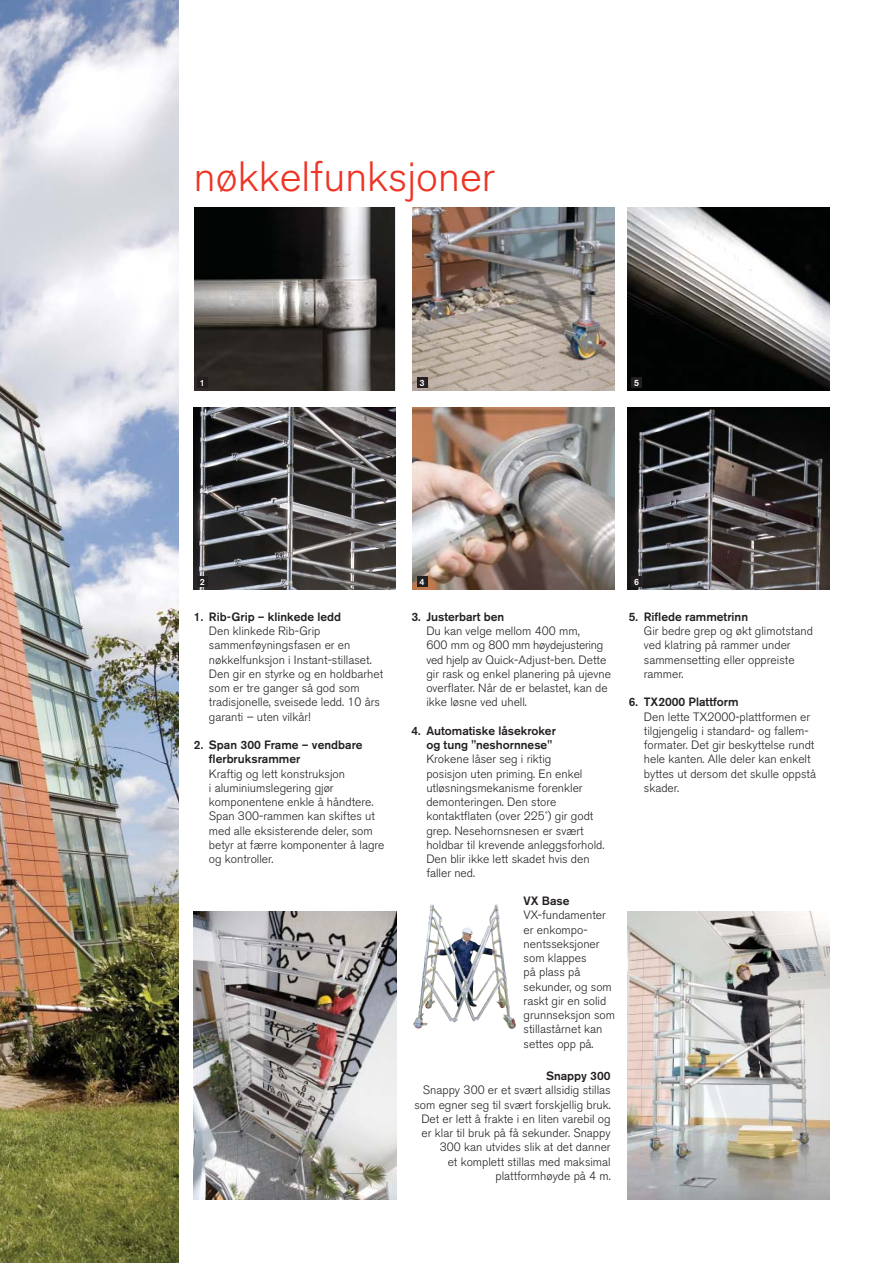
<style>
.page{position:relative;width:893px;height:1263px;background:#fff}
.page>*{position:absolute;margin:0;border:0;box-sizing:border-box;transform-origin:0 0}
.t1{font:300 42px "Akzidenz Grotesk BE";color:#ee3424}
.t2{font:300 12px/14.2px "Akzidenz Grotesk BE";color:#231f20}
.t3{font:500 12px/14.2px "Akzidenz Grotesk BE";color:#231f20}
.t4{font:500 9px "Akzidenz Grotesk BE";color:#fff}
</style>
<div class="page">
<img style="left:194px;top:207px;width:201px;height:183px">
<img style="left:0;top:0;width:179px;height:1263px">
<img style="left:194px;top:912px;width:202px;height:287px">
<img style="left:628px;top:912px;width:201px;height:287px">
<img style="left:194px;top:407px;width:201px;height:183px">
<img style="left:412px;top:207px;width:202px;height:183px">
<img style="left:412px;top:407px;width:202px;height:183px">
<img style="left:628px;top:207px;width:201px;height:183px">
<img style="left:628px;top:407px;width:201px;height:183px">
<div style="left:197px;top:377px;width:11px;height:11px;background:#231f20"></div>
<div style="left:417px;top:377px;width:10px;height:11px;background:#231f20"></div>
<div style="left:631px;top:377px;width:11px;height:11px;background:#231f20"></div>
<div style="left:197px;top:576px;width:11px;height:11px;background:#231f20"></div>
<div style="left:417px;top:576px;width:10px;height:11px;background:#231f20"></div>
<div style="left:631px;top:576px;width:11px;height:11px;background:#231f20"></div>
<img style="left:413px;top:905px;width:103px;height:124px">
<h1 class="t1" style="left:194px;top:162px;width:303px">nøkkelfunksjoner</h1>
<p class="t4" style="left:200px;top:380px;width:7px">1</p>
<p class="t4" style="left:419px;top:380px;width:7px">3</p>
<p class="t4" style="left:634px;top:380px;width:7px">5</p>
<p class="t4" style="left:200px;top:579px;width:7px">2</p>
<p class="t4" style="left:419px;top:579px;width:7px">4</p>
<p class="t4" style="left:634px;top:579px;width:7px">6</p>
<p class="t3" style="left:194px;top:611px;width:149px">1. Rib-Grip – klinkede ledd</p>
<p class="t2" style="left:209px;top:625px;width:176px">Den klinkede Rib-Grip sammenføyningsfasen er en nøkkelfunksjon i Instant-stillaset.<br>Den gir en styrke og en holdbarhet som er tre ganger så god som tradisjonelle, sveisede ledd. 10 års garanti – uten vilkår!</p>
<p class="t3" style="left:209px;top:739px;width:155px;text-indent:-15px">2. Span 300 Frame – vendbare flerbruksrammer</p>
<p class="t2" style="left:209px;top:768px;width:177px">Kraftig og lett konstruksjon<br>i aluminiumslegering gjør komponentene enkle å håndtere.<br>Span 300-rammen kan skiftes ut med alle eksisterende deler, som betyr at færre komponenter å lagre og kontroller.</p>
<p class="t3" style="left:411px;top:611px;width:94px">3. Justerbart ben</p>
<p class="t2" style="left:426px;top:625px;width:186px">Du kan velge mellom 400 mm,<br>600 mm og 800 mm høydejustering ved hjelp av Quick-Adjust-ben. Dette gir rask og enkel planering på ujevne overflater. Når de er belastet, kan de ikke løsne ved uhell.</p>
<p class="t3" style="left:426px;top:725px;width:131px;text-indent:-15px">4. Automatiske låsekroker og tung "neshornnese"</p>
<p class="t2" style="left:426px;top:754px;width:180px">Krokene låser seg i riktig<br>posisjon uten priming. En enkel utløsningsmekanisme forenkler demonteringen. Den store kontaktflaten (over 225˚) gir godt grep. Nesehornsnesen er svært holdbar til krevende anleggsforhold.<br>Den blir ikke lett skadet hvis den faller ned.</p>
<p class="t3" style="left:524px;top:895px;width:48px">VX Base</p>
<p class="t2" style="left:524px;top:910px;width:93px">VX-fundamenter er enkompo&shy;nentsseksjoner som klappes<br>på plass på sekunder, og som raskt gir en solid grunnseksjon som stillastårnet kan settes opp på.</p>
<p class="t3" style="left:546px;top:1070px;width:66px">Snappy 300</p>
<p class="t2" style="left:414px;top:1085px;width:198px;text-align:right">Snappy 300 er et svært allsidig stillas som egner seg til svært forskjellig bruk.<br>Det er lett å frakte i en liten varebil og er klar til bruk på få sekunder. Snappy 300 kan utvides slik at det danner<br>et komplett stillas med maksimal plattformhøyde på 4 m.</p>
<p class="t3" style="left:629px;top:611px;width:121px">5. Riflede rammetrinn</p>
<p class="t2" style="left:644px;top:625px;width:171px">Gir bedre grep og økt glimotstand ved klatring på rammer under sammensetting eller oppreiste rammer.</p>
<p class="t3" style="left:629px;top:696px;width:111px">6. TX2000 Plattform</p>
<p class="t2" style="left:644px;top:711px;width:174px">Den lette TX2000-plattformen er tilgjengelig i standard- og fallem&shy;formater. Det gir beskyttelse rundt hele kanten. Alle deler kan enkelt byttes ut dersom det skulle oppstå skader.</p>
</div>
